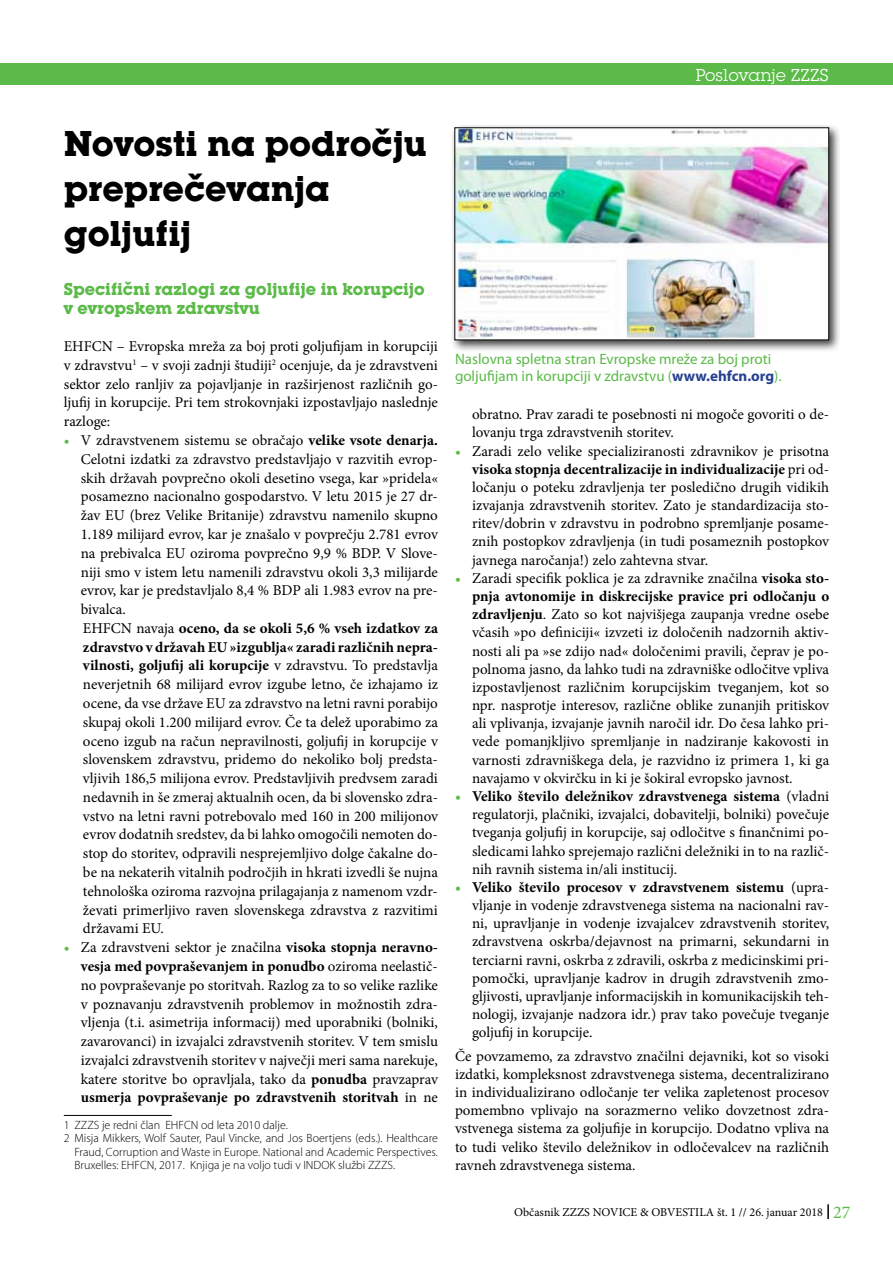
<style>
.page{position:relative;width:893px;height:1263px;background:#fff}
.page>*{position:absolute;margin:0;border:0;box-sizing:border-box;transform-origin:0 0}
.t1{font:700 37.5px/45px "Lubalin Gra Itc TEE";color:#000}
.t2{font:700 18px/19.5px "Lubalin Gra Itc TEE";color:#5bba48}
.t3{font:18px "Lubalin Gra Itc TEE";color:#fff}
.t4{font:15px/18.8px "Minion Pro";color:#000;text-align:justify}
.t5{font:15px/16.5px "Myriad Pro";color:#5bba48}
.t6{font:300 12px "Myriad Pro";color:#000}
.t7{font:12px "Minion Pro";color:#000}
.s1{color:#5bba48}
.s2{font-weight:700}
.s3{font-weight:700;color:#25408f}
.s4{font-weight:700;color:#5bba48}
.s5{font-size:18px;color:#5bba48}
</style>
<div class="page">
<svg style="left:827px;top:1204px;width:2px;height:15px"></svg>
<div style="left:0;top:64px;width:893px;height:21px;background:#5bba48"></div>
<hr style="left:64px;top:1115px;width:108px;height:1px;background:#000">
<div style="left:451px;top:124px;width:390px;height:229px;background:#000;opacity:.75"></div>
<img style="left:457px;top:130px;width:370px;height:208px">
<p class="t3" style="left:695px;top:65px;width:135px">Poslovanje ZZZS</p>
<h1 class="t1" style="left:64px;top:120px;width:365px">Novosti na področju preprečevanja goljufij</h1>
<p class="t2" style="left:64px;top:279px;width:362px">Specifični razlogi za goljufije in korupcijo v evropskem zdravstvu</p>
<p class="t4" style="left:64px;top:337px;width:376px">EHFCN – Evropska mreža za boj proti goljufijam in korupciji v zdravstvu<sup>1</sup> – v svoji zadnji študiji<sup>2</sup> ocenjuje, da je zdravstveni sektor zelo ranljiv za pojavljanje in razširjenost različnih go&shy;ljufij in korupcije. Pri tem strokovnjaki izpostavljajo naslednje razloge:</p>
<p class="t4" style="left:81px;top:431px;width:359px;text-align:left;text-indent:-17px"><span class="s1">•</span> V zdravstvenem sistemu se obračajo <span class="s2">velike vsote denarja.<br></span>Celotni izdatki za zdravstvo predstavljajo v razvitih evrop&shy;skih državah povprečno okoli desetino vsega, kar »pridela« posamezno nacionalno gospodarstvo. V letu 2015 je 27 dr&shy;žav EU (brez Velike Britanije) zdravstvu namenilo skupno 1.189 milijard evrov, kar je znašalo v povprečju 2.781 evrov na prebivalca EU oziroma povprečno 9,9 % BDP. V Slove&shy;niji smo v istem letu namenili zdravstvu okoli 3,3 milijarde evrov, kar je predstavljalo 8,4 % BDP ali 1.983 evrov na pre&shy;bivalca.<br>EHFCN navaja <span class="s2">oceno, da se okoli 5,6 % vseh izdatkov za zdravstvo v državah EU »izgublja« zaradi različnih nepra&shy;vilnosti, goljufij ali korupcije</span> v zdravstvu. To predstavlja neverjetnih 68 milijard evrov izgube letno, če izhajamo iz ocene, da vse države EU za zdravstvo na letni ravni porabijo skupaj okoli 1.200 milijard evrov. Če ta delež uporabimo za oceno izgub na račun nepravilnosti, goljufij in korupcije v slovenskem zdravstvu, pridemo do nekoliko bolj predsta&shy;vljivih 186,5 milijona evrov. Predstavljivih predvsem zaradi nedavnih in še zmeraj aktualnih ocen, da bi slovensko zdra&shy;vstvo na letni ravni potrebovalo med 160 in 200 milijonov evrov dodatnih sredstev, da bi lahko omogočili nemoten do&shy;stop do storitev, odpravili nesprejemljivo dolge čakalne do&shy;be na nekaterih vitalnih področjih in hkrati izvedli še nujna tehnološka oziroma razvojna prilagajanja z namenom vzdr&shy;ževati primerljivo raven slovenskega zdravstva z razvitimi državami EU.</p>
<p class="t4" style="left:81px;top:938px;width:359px;text-indent:-17px"><span class="s1">•</span> Za zdravstveni sektor je značilna <span class="s2">visoka stopnja neravno&shy;vesja med povpraševanjem in ponudbo</span> oziroma neelastič&shy;no povpraševanje po storitvah. Razlog za to so velike razlike v poznavanju zdravstvenih problemov in možnostih zdra&shy;vljenja (t.i. asimetrija informacij) med uporabniki (bolniki, zavarovanci) in izvajalci zdravstvenih storitev. V tem smislu izvajalci zdravstvenih storitev v največji meri sama narekuje, katere storitve bo opravljala, tako da <span class="s2">ponudba</span> pravzaprav <span class="s2">usmerja povpraševanje po zdravstvenih storitvah</span> in ne</p>
<p class="t6" style="left:64px;top:1118px;width:226px">1 ZZZS je redni član EHFCN od leta 2010 dalje.</p>
<p class="t6" style="left:64px;top:1132px;width:376px">2 Misja Mikkers, Wolf Sauter, Paul Vincke, and Jos Boertjens (eds.). Healthcare</p>
<p class="t6" style="left:74px;top:1145px;width:365px">Fraud, Corruption and Waste in Europe. National and Academic Perspectives.</p>
<p class="t6" style="left:74px;top:1159px;width:322px">Bruxelles: EHFCN, 2017. Knjiga je na voljo tudi v INDOK službi ZZZS.</p>
<p class="t5" style="left:455px;top:351px;width:328px">Naslovna spletna stran Evropske mreže za boj proti goljufijam in korupciji v zdravstvu (<span class="s3">www.ehfcn.org</span>).</p>
<p class="t4" style="left:472px;top:405px;width:359px;line-height:18.1px">obratno. Prav zaradi te posebnosti ni mogoče govoriti o de&shy;lovanju trga zdravstvenih storitev.</p>
<p class="t4" style="left:472px;top:442px;width:359px;line-height:18.1px;text-indent:-17px"><span class="s1">•</span> Zaradi zelo velike specializiranosti zdravnikov je prisotna <span class="s2">visoka stopnja decentralizacije in individualizacije</span> pri od&shy;ločanju o poteku zdravljenja ter posledično drugih vidikih izvajanja zdravstvenih storitev. Zato je standardizacija sto&shy;ritev/dobrin v zdravstvu in podrobno spremljanje posame&shy;znih postopkov zdravljenja (in tudi posameznih postopkov javnega naročanja!) zelo zahtevna stvar.</p>
<p class="t4" style="left:472px;top:569px;width:359px;line-height:18.1px;text-indent:-17px"><span class="s1">•</span> Zaradi specifik poklica je za zdravnike značilna <span class="s2">visoka sto&shy;pnja avtonomije in diskrecijske pravice pri odločanju o zdravljenju</span>. Zato so kot najvišjega zaupanja vredne osebe včasih »po definiciji« izvzeti iz določenih nadzornih aktiv&shy;nosti ali pa »se zdijo nad« določenimi pravili, čeprav je po&shy;polnoma jasno, da lahko tudi na zdravniške odločitve vpliva izpostavljenost različnim korupcijskim tveganjem, kot so npr. nasprotje interesov, različne oblike zunanjih pritiskov ali vplivanja, izvajanje javnih naročil idr. Do česa lahko pri&shy;vede pomanjkljivo spremljanje in nadziranje kakovosti in varnosti zdravniškega dela, je razvidno iz primera 1, ki ga navajamo v okvirčku in ki je šokiral evropsko javnost.</p>
<p class="t4" style="left:472px;top:787px;width:359px;line-height:18.1px;text-indent:-17px"><span class="s4">•</span> <span class="s2">Veliko število deležnikov zdravstvenega sistema</span> (vladni regulatorji, plačniki, izvajalci, dobavitelji, bolniki) povečuje tveganja goljufij in korupcije, saj odločitve s finančnimi po&shy;sledicami lahko sprejemajo različni deležniki in to na različ&shy;nih ravnih sistema in/ali institucij.</p>
<p class="t4" style="left:472px;top:878px;width:359px;line-height:18.1px;text-indent:-17px"><span class="s4">•</span> <span class="s2">Veliko število procesov v zdravstvenem sistemu</span> (upra&shy;vljanje in vodenje zdravstvenega sistema na nacionalni rav&shy;ni, upravljanje in vodenje izvajalcev zdravstvenih storitev, zdravstvena oskrba/dejavnost na primarni, sekundarni in terciarni ravni, oskrba z zdravili, oskrba z medicinskimi pri&shy;pomočki, upravljanje kadrov in drugih zdravstvenih zmo&shy;gljivosti, upravljanje informacijskih in komunikacijskih teh&shy;nologij, izvajanje nadzora idr.) prav tako povečuje tveganje goljufij in korupcije.</p>
<p class="t4" style="left:455px;top:1047px;width:376px;line-height:18.1px">Če povzamemo, za zdravstvo značilni dejavniki, kot so visoki izdatki, kompleksnost zdravstvenega sistema, decentralizirano in individualizirano odločanje ter velika zapletenost procesov pomembno vplivajo na sorazmerno veliko dovzetnost zdra&shy;vstvenega sistema za goljufije in korupcijo. Dodatno vpliva na to tudi veliko število deležnikov in odločevalcev na različnih ravneh zdravstvenega sistema.</p>
<p class="t7" style="left:514px;top:1204px;width:338px">Občasnik ZZZS NOVICE &amp; OBVESTILA št. 1 // 26. januar 2018 <span class="s5">27</span></p>
</div>
